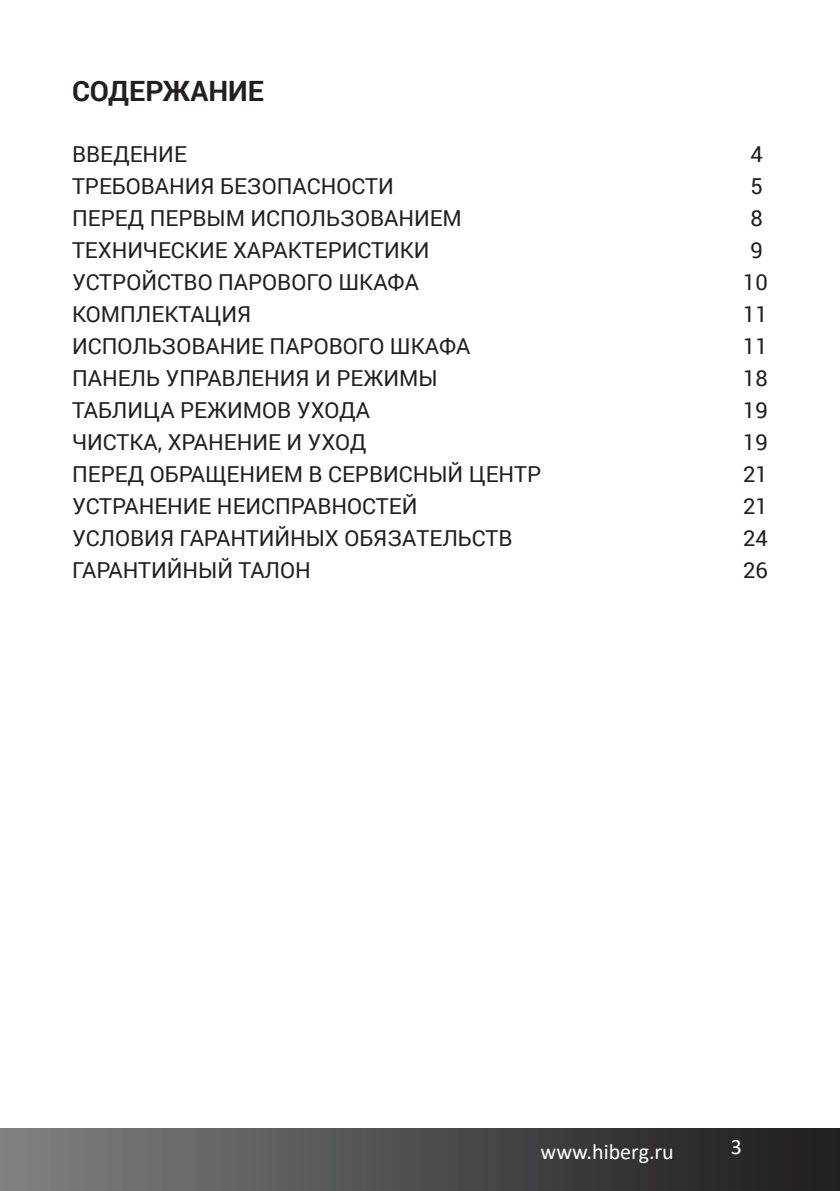
<style>
.page{position:relative;width:840px;height:1191px;background:#fff}
.page>*{position:absolute;margin:0;border:0;box-sizing:border-box;transform-origin:0 0}
.t1{font:700 28px "Roboto";color:#231f20}
.t2{font:22px "Roboto";color:#231f20}
.t3{font:22px "Calibri";color:#fff}
</style>
<div class="page">
<div style="left:0;top:1128px;width:839px;height:63px;background:linear-gradient(to right,#7e8184,#1e1b1c)"></div>
<p class="t1" style="left:72px;top:75px;width:193px">СОДЕРЖАНИЕ</p>
<p class="t2" style="left:72px;top:141px;width:116px">ВВЕДЕНИЕ</p>
<p class="t2" style="left:750px;top:141px;width:14px">4</p>
<p class="t2" style="left:72px;top:173px;width:323px">ТРЕБОВАНИЯ БЕЗОПАСНОСТИ</p>
<p class="t2" style="left:750px;top:173px;width:14px">5</p>
<p class="t2" style="left:72px;top:205px;width:391px">ПЕРЕД ПЕРВЫМ ИСПОЛЬЗОВАНИЕМ</p>
<p class="t2" style="left:750px;top:205px;width:14px">8</p>
<p class="t2" style="left:72px;top:237px;width:359px">ТЕХНИЧЕСКИЕ ХАРАКТЕРИСТИКИ</p>
<p class="t2" style="left:750px;top:237px;width:14px">9</p>
<p class="t2" style="left:72px;top:269px;width:348px">УСТРОЙСТВО ПАРОВОГО ШКАФА</p>
<p class="t2" style="left:742px;top:269px;width:26px">10</p>
<p class="t2" style="left:72px;top:301px;width:181px">КОМПЛЕКТАЦИЯ</p>
<p class="t2" style="left:742px;top:301px;width:26px">11</p>
<p class="t2" style="left:72px;top:333px;width:399px">ИСПОЛЬЗОВАНИЕ ПАРОВОГО ШКАФА</p>
<p class="t2" style="left:742px;top:333px;width:26px">11</p>
<p class="t2" style="left:72px;top:365px;width:367px">ПАНЕЛЬ УПРАВЛЕНИЯ И РЕЖИМЫ</p>
<p class="t2" style="left:742px;top:365px;width:26px">18</p>
<p class="t2" style="left:72px;top:397px;width:299px">ТАБЛИЦА РЕЖИМОВ УХОДА</p>
<p class="t2" style="left:742px;top:397px;width:26px">19</p>
<p class="t2" style="left:72px;top:429px;width:296px">ЧИСТКА, ХРАНЕНИЕ И УХОД</p>
<p class="t2" style="left:742px;top:429px;width:26px">19</p>
<p class="t2" style="left:72px;top:461px;width:470px">ПЕРЕД ОБРАЩЕНИЕМ В СЕРВИСНЫЙ ЦЕНТР</p>
<p class="t2" style="left:742px;top:461px;width:26px">21</p>
<p class="t2" style="left:72px;top:493px;width:346px">УСТРАНЕНИЕ НЕИСПРАВНОСТЕЙ</p>
<p class="t2" style="left:742px;top:493px;width:26px">21</p>
<p class="t2" style="left:72px;top:525px;width:441px">УСЛОВИЯ ГАРАНТИЙНЫХ ОБЯЗАТЕЛЬСТВ</p>
<p class="t2" style="left:742px;top:525px;width:26px">24</p>
<p class="t2" style="left:72px;top:557px;width:240px">ГАРАНТИЙНЫЙ ТАЛОН</p>
<p class="t2" style="left:742px;top:557px;width:26px">26</p>
<p class="t3" style="left:540px;top:1136px;width:135px">www.hiberg.ru</p>
<p class="t3" style="left:730px;top:1131px;width:13px">3</p>
</div>
